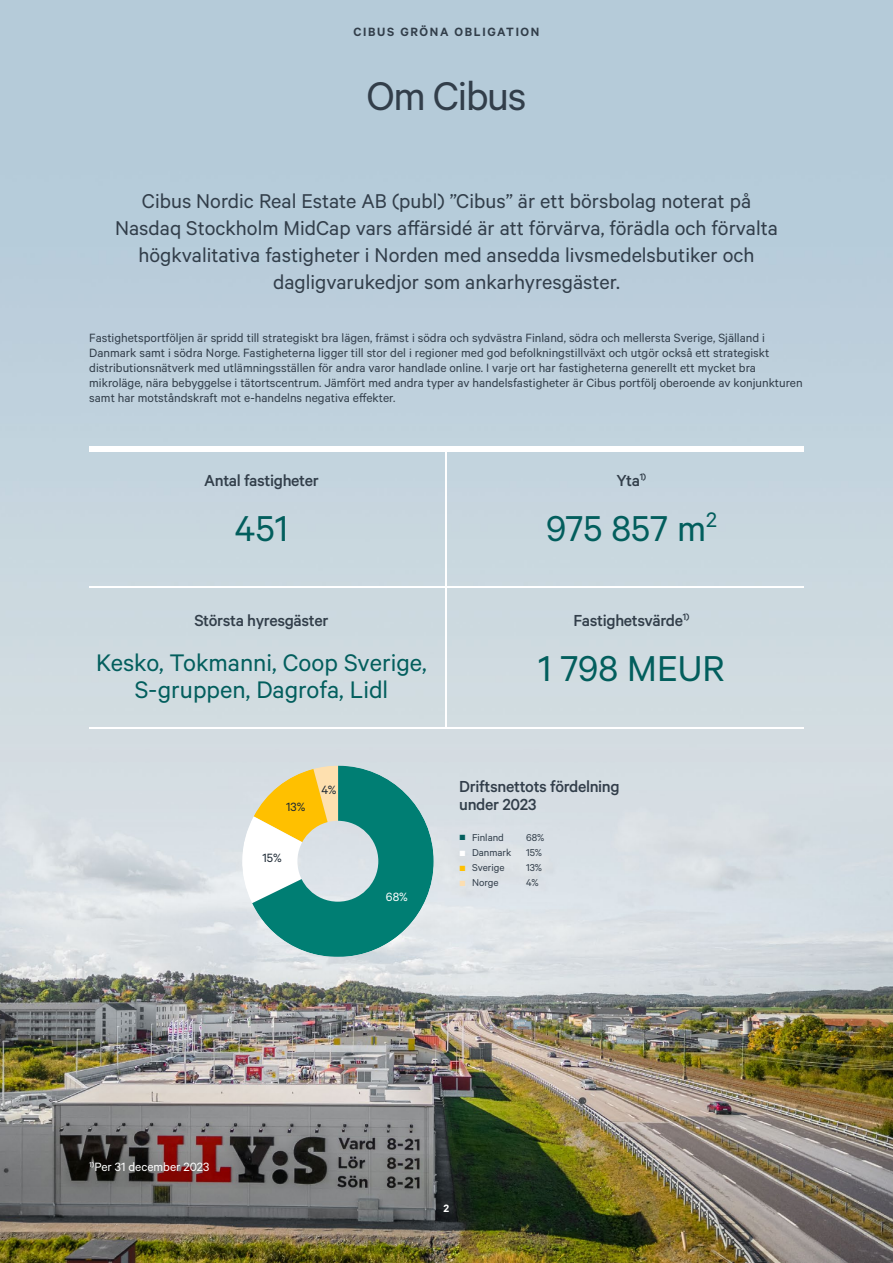
<style>
.page{position:relative;width:893px;height:1263px;background:#fff}
.page>*{position:absolute;margin:0;border:0;box-sizing:border-box;transform-origin:0 0}
.t1{font:45px "Calibre";letter-spacing:-.03em;color:#323e4a}
.Liftup_large{font:40.5px "Calibre";color:#025e5d}
.Liftup_medium{font:27px/27px "Calibre";color:#025e5d;text-align:center}
.t2{font:22.5px/27px "Calibre";color:#323e4a;text-align:center}
.H3_center{font:500 18px/18px "Calibre";letter-spacing:-.02em;color:#323e4a}
.Body{font:13.5px/15px "Calibre";color:#323e4a}
.Body-2{font:13.5px "Calibre";color:#fff}
.Section_header_NEW{font:600 13.5px "Calibre";letter-spacing:.12em;color:#323e4a}
.t3{font:13.5px "Calibre";color:#1c2833}
.Master_page_number{font:600 12px "Calibre";color:#fff}
.Table_left_small{font:11.25px "Calibre";color:#323e4a}
.Table_left_small-2{font:11.25px "Arial";color:#025e5d}
.Table_left_small-3{font:11.25px "Arial";color:#fff}
.Table_left_small-4{font:11.25px "Arial";color:#ffc000}
.Table_left_small-5{font:11.25px "Arial";color:#fcdeb0}
</style>
<div class="page">
<img style="left:0;top:0;width:893px;height:1263px">
<div style="left:89px;top:446px;width:715px;height:6px;background:#fff"></div>
<hr style="left:446px;top:446px;width:1px;height:281px;background:#fff">
<hr style="left:89px;top:587px;width:715px;height:1px;background:#fff">
<hr style="left:89px;top:727px;width:715px;height:1px;background:#fff">
<svg style="left:242px;top:766px;width:192px;height:191px;background:#83b6a1"></svg>
<p class="Section_header_NEW" style="left:354px;top:23px;width:187px">CIBUS GRÖNA OBLIGATION</p>
<h1 class="t1" style="left:366px;top:70px;width:161px">Om Cibus</h1>
<h2 class="t2" style="left:115px;top:187px;width:664px">Cibus Nordic Real Estate AB (publ) ”Cibus” är ett börsbolag noterat på Nasdaq Stockholm MidCap vars affärsidé är att förvärva, förädla och förvalta högkvalitativa fastigheter i Norden med ansedda livsmedelsbutiker och dagligvarukedjor som ankarhyresgäster.</h2>
<p class="Body" style="left:89px;top:330px;width:715px">Fastighetsportföljen är spridd till strategiskt bra lägen, främst i södra och sydvästra Finland, södra och mellersta Sverige, Själland i Danmark samt i södra Norge. Fastigheterna ligger till stor del i regioner med god befolkningstillväxt och utgör också ett strategiskt distributionsnätverk med utlämningsställen för andra varor handlade online. I varje ort har fastigheterna generellt ett mycket bra mikroläge, nära bebyggelse i tätortscentrum. Jämfört med andra typer av handelsfastigheter är Cibus portfölj oberoende av konjunkturen samt har motståndskraft mot e-handelns negativa effekter.</p>
<p class="H3_center" style="left:204px;top:470px;width:116px">Antal fastigheter</p>
<p class="H3_center" style="left:617px;top:470px;width:31px">Yta<sup>1)</sup></p>
<p class="Liftup_large" style="left:235px;top:504px;width:55px">451</p>
<p class="Liftup_large" style="left:546px;top:504px;width:172px">975 857 m<sup>2</sup></p>
<p class="H3_center" style="left:194px;top:611px;width:136px">Största hyresgäster</p>
<p class="H3_center" style="left:574px;top:611px;width:117px">Fastighetsvärde<sup>1)</sup></p>
<p class="Liftup_medium" style="left:96px;top:648px;width:332px">Kesko, Tokmanni, Coop Sverige,<br>S-gruppen, Dagrofa, Lidl</p>
<p class="Liftup_large" style="left:538px;top:645px;width:188px">1 798 MEUR</p>
<p class="t3" style="left:286px;top:799px;width:21px">13%</p>
<p class="t3" style="left:321px;top:782px;width:17px">4%</p>
<p class="t3" style="left:263px;top:850px;width:21px">15%</p>
<p class="Body-2" style="left:386px;top:889px;width:23px">68%</p>
<h3 class="H3_center" style="left:459px;top:777px;width:162px">Driftsnettots fördelning under 2023</h3>
<p class="Table_left_small-2" style="left:459px;top:829px;width:8px">■</p>
<p class="Table_left_small" style="left:472px;top:831px;width:33px">Finland</p>
<p class="Table_left_small" style="left:526px;top:831px;width:20px">68%</p>
<p class="Table_left_small-3" style="left:459px;top:844px;width:8px">■</p>
<p class="Table_left_small" style="left:472px;top:846px;width:41px">Danmark</p>
<p class="Table_left_small" style="left:526px;top:846px;width:18px">15%</p>
<p class="Table_left_small-4" style="left:459px;top:859px;width:8px">■</p>
<p class="Table_left_small" style="left:472px;top:861px;width:34px">Sverige</p>
<p class="Table_left_small" style="left:526px;top:861px;width:18px">13%</p>
<p class="Table_left_small-5" style="left:459px;top:874px;width:8px">■</p>
<p class="Table_left_small" style="left:472px;top:876px;width:28px">Norge</p>
<p class="Table_left_small" style="left:526px;top:876px;width:14px">4%</p>
<p class="Body-2" style="left:89px;top:1159px;width:122px"><sup>1)</sup>Per 31 december 2023</p>
<p class="Master_page_number" style="left:444px;top:1201px;width:7px">2</p>
</div>
